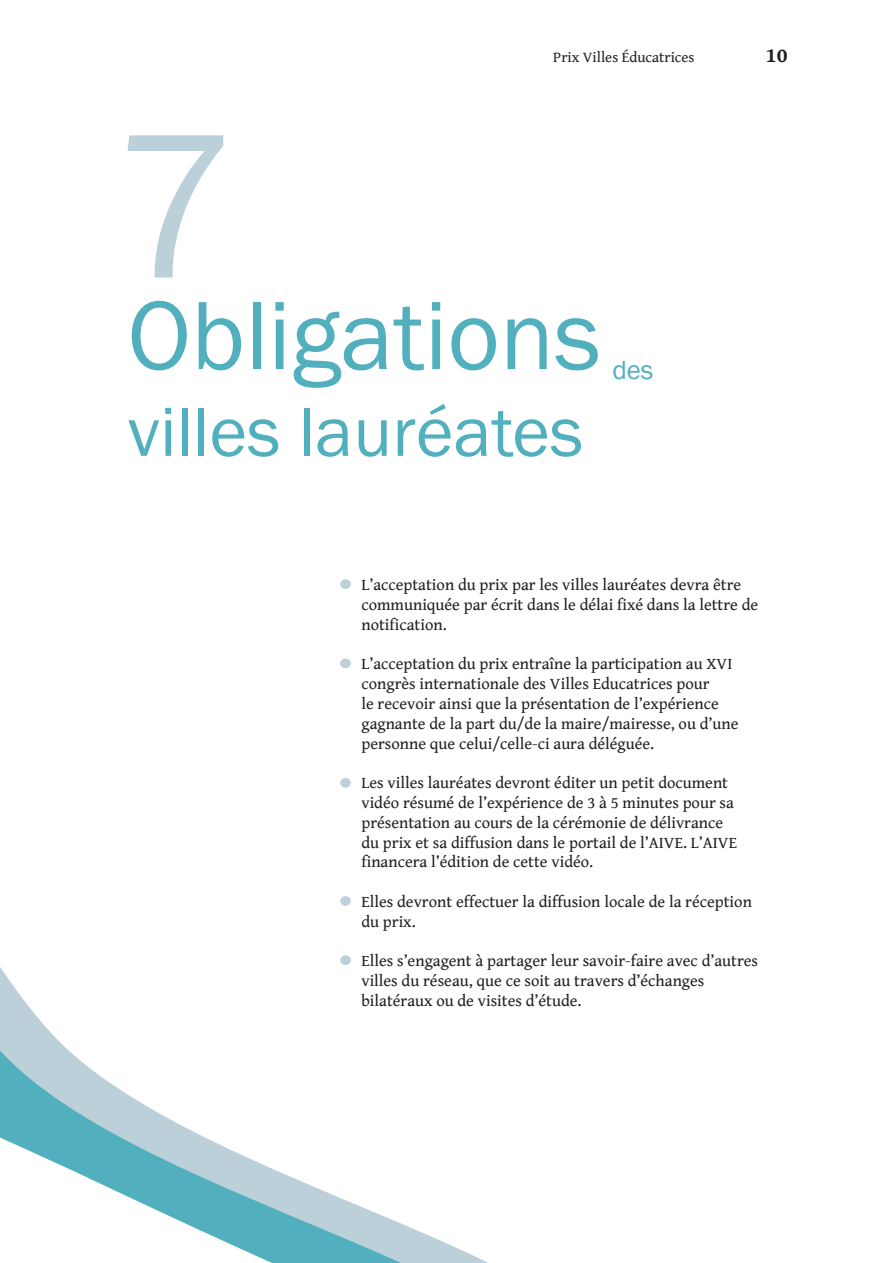
<style>
.page{position:relative;width:893px;height:1263px;background:#fff}
.page>*{position:absolute;margin:0;border:0;box-sizing:border-box;transform-origin:0 0}
._2_Títol{font:100.5px "Franklin Gothic";color:#51afbe}
._2_Títol-2{font:72px "Franklin Gothic";color:#51afbe}
._2_Títol-3{font:27px "Franklin Gothic";color:#51afbe}
.t1{font:700 21px "Gentium Book Basic";color:#231f20}
._1_Text_normal_bàsic{font:16.5px/19.8px "Gentium Book Basic";color:#231f20}
.t2{font:15px "Gentium Book Basic";color:#231f20}
</style>
<div class="page">
<div style="left:340px;top:579px;width:11px;height:10px;background:#bcd0d9;border-radius:50%"></div>
<div style="left:340px;top:658px;width:11px;height:10px;background:#bcd0d9;border-radius:50%"></div>
<svg style="left:128px;top:135px;width:95px;height:142px"></svg>
<svg style="left:0;top:778px;width:488px;height:485px"></svg>
<p class="t2" style="left:553px;top:46px;width:143px">Prix Villes Éducatrices</p>
<p class="t1" style="left:766px;top:39px;width:23px">10</p>
<p class="_2_Títol" style="left:128px;top:273px;width:475px">Obligations</p>
<p class="_2_Títol-2" style="left:128px;top:387px;width:457px">villes lauréates</p>
<p class="_2_Títol-3" style="left:612px;top:353px;width:43px">des</p>
<p class="_1_Text_normal_bàsic" style="left:361px;top:574px;width:398px">L’acceptation du prix par les villes lauréates devra être communiquée par écrit dans le délai fixé dans la lettre de notification.</p>
<p class="_1_Text_normal_bàsic" style="left:361px;top:654px;width:378px">L’acceptation du prix entraîne la participation au XVI congrès internationale des Villes Educatrices pour<br>le recevoir ainsi que la présentation de l’expérience gagnante de la part du/de la maire/mairesse, ou d’une personne que celui/celle-ci aura déléguée.</p>
<p class="_1_Text_normal_bàsic" style="left:361px;top:772px;width:377px">Les villes lauréates devront éditer un petit document vidéo résumé de l’expérience de 3 à 5 minutes pour sa présentation au cours de la cérémonie de délivrance du prix et sa diffusion dans le portail de l’AIVE. L’AIVE financera l’édition de cette vidéo.</p>
<p class="_1_Text_normal_bàsic" style="left:361px;top:891px;width:392px">Elles devront effectuer la diffusion locale de la réception du prix.</p>
<p class="_1_Text_normal_bàsic" style="left:361px;top:951px;width:398px">Elles s’engagent à partager leur savoir-faire avec d’autres villes du réseau, que ce soit au travers d’échanges bilatéraux ou de visites d’étude.</p>
</div>
